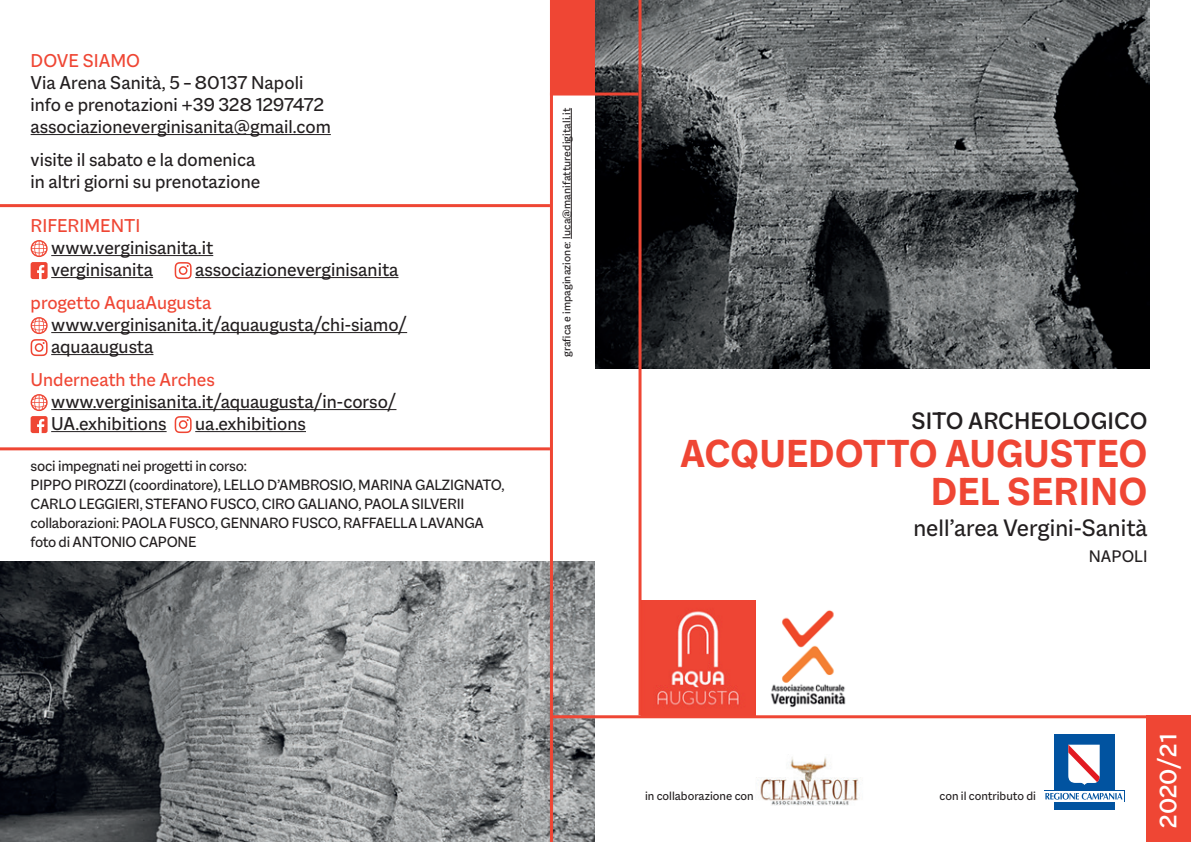
<style>
.page{position:relative;width:1191px;height:842px;background:#fff}
.page>*{position:absolute;margin:0;border:0;box-sizing:border-box;transform-origin:0 0}
.t1{font:42px/38.4px "Macklin Sans Variable";color:#ef4634;text-align:right}
.t2{font:25.6px "Macklin Sans Variable";color:#231f20}
.t3{font:25.6px "Macklin Sans Variable";color:#fff}
.t4{font:20px/22px "Macklin Sans Variable";color:#231f20}
.t5{font:20px "Macklin Sans Variable";color:#ef4634}
.t6{font:18px "Macklin Sans Variable";color:#231f20}
.t7{font:16px/19px "Macklin Sans Variable";letter-spacing:-.015em;color:#231f20}
.t8{font:13px "Macklin Sans Variable";color:#231f20}
.t9{font:12px "Macklin Sans Variable";letter-spacing:.01em;color:#231f20}
</style>
<div class="page">
<div style="left:550px;top:0;width:45px;height:94px;background:#ef4634"></div>
<img style="left:0;top:561px;width:595px;height:281px">
<hr style="left:0;top:447px;width:550px;height:3px;background:#ef4634">
<hr style="left:0;top:204px;width:550px;height:3px;background:#ef4634">
<hr style="left:550px;top:0;width:3px;height:842px;background:#ef4634">
<hr style="left:31px;top:134px;width:300px;height:1px;background:#231f20">
<hr style="left:51px;top:255px;width:162px;height:1px;background:#231f20">
<hr style="left:51px;top:277px;width:102px;height:1px;background:#231f20">
<hr style="left:195px;top:277px;width:203px;height:1px;background:#231f20">
<hr style="left:51px;top:332px;width:356px;height:1px;background:#231f20">
<hr style="left:51px;top:354px;width:102px;height:1px;background:#231f20">
<hr style="left:51px;top:409px;width:345px;height:1px;background:#231f20">
<hr style="left:51px;top:431px;width:116px;height:1px;background:#231f20">
<hr style="left:195px;top:431px;width:111px;height:1px;background:#231f20">
<svg style="left:31px;top:240px;width:17px;height:39px"></svg>
<svg style="left:175px;top:262px;width:17px;height:17px"></svg>
<svg style="left:31px;top:317px;width:17px;height:39px"></svg>
<svg style="left:31px;top:394px;width:17px;height:39px"></svg>
<svg style="left:175px;top:416px;width:17px;height:17px"></svg>
<hr style="left:571px;top:108px;width:1px;height:131px;background:#231f20">
<img style="left:641px;top:601px;width:114px;height:114px">
<img style="left:770px;top:610px;width:76px;height:98px">
<img style="left:595px;top:0;width:554px;height:369px">
<img style="left:755px;top:757px;width:104px;height:49px">
<hr style="left:553px;top:715px;width:638px;height:3px;background:#ef4634">
<hr style="left:638px;top:0;width:3px;height:715px;background:#ef4634">
<div style="left:1146px;top:715px;width:45px;height:127px;background:#ef4634"></div>
<div style="left:1054px;top:735px;width:60px;height:75px;background:#0153a0"></div>
<svg style="left:1068px;top:745px;width:31px;height:40px"></svg>
<div style="left:1043px;top:791px;width:81px;height:11px;background:#fff"></div>
<svg style="left:1045px;top:792px;width:78px;height:8px"></svg>
<svg style="left:1045px;top:793px;width:77px;height:6px"></svg>
<hr style="left:550px;top:93px;width:88px;height:3px;background:#ef4634">
<p class="t5" style="left:31px;top:49px;width:111px">DOVE SIAMO</p>
<p class="t4" style="left:31px;top:71px;width:302px">Via Arena Sanità, 5 – 80137 Napoli info e prenotazioni +39 328 1297472 associazioneverginisanita@gmail.com</p>
<p class="t4" style="left:31px;top:148px;width:231px">visite il sabato e la domenica in altri giorni su prenotazione</p>
<p class="t5" style="left:31px;top:214px;width:111px">RIFERIMENTI</p>
<p class="t4" style="left:51px;top:236px;width:164px">www.verginisanita.it verginisanita</p>
<p class="t4" style="left:195px;top:258px;width:205px">associazioneverginisanita</p>
<p class="t5" style="left:31px;top:291px;width:182px">progetto AquaAugusta</p>
<p class="t4" style="left:51px;top:313px;width:357px">www.verginisanita.it/aquaugusta/chi-siamo/ aquaaugusta</p>
<p class="t5" style="left:31px;top:368px;width:186px">Underneath the Arches</p>
<p class="t4" style="left:51px;top:390px;width:347px">www.verginisanita.it/aquaugusta/in-corso/<br>UA.exhibitions</p>
<p class="t4" style="left:195px;top:412px;width:112px">ua.exhibitions</p>
<p class="t7" style="left:31px;top:456px;width:475px">soci impegnati nei progetti in corso:<br>PIPPO PIROZZI (coordinatore), LELLO D’AMBROSIO, MARINA GALZIGNATO, CARLO LEGGIERI, STEFANO FUSCO, CIRO GALIANO, PAOLA SILVERII collaborazioni: PAOLA FUSCO, GENNARO FUSCO, RAFFAELLA LAVANGA foto di ANTONIO CAPONE</p>
<p class="t9" style="left:559px;top:357px;width:251px;rotate:-90deg">grafica e impaginazione: luca@manifatturedigitali.it</p>
<p class="t2" style="left:911px;top:405px;width:237px">SITO ARCHEOLOGICO</p>
<h1 class="t1" style="left:680px;top:434px;width:468px">ACQUEDOTTO AUGUSTEO<br>DEL SERINO</h1>
<p class="t2" style="left:913px;top:513px;width:235px">nell’area Vergini-Sanità</p>
<p class="t6" style="left:1088px;top:545px;width:60px">NAPOLI</p>
<p class="t8" style="left:645px;top:788px;width:110px">in collaborazione con</p>
<p class="t8" style="left:939px;top:788px;width:98px">con il contributo di</p>
<p class="t3" style="left:1153px;top:827px;width:95px;rotate:-90deg">2020/21</p>
</div>
